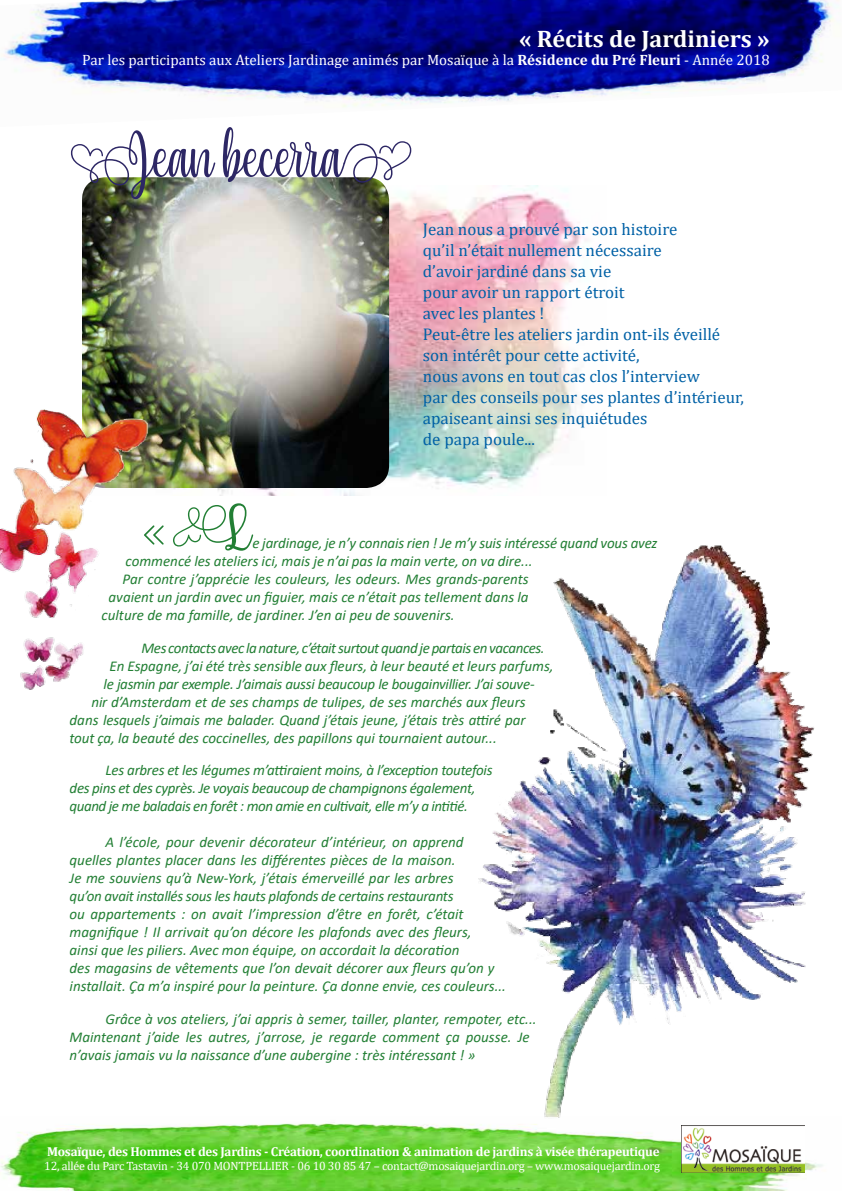
<style>
.page{position:relative;width:842px;height:1191px;background:#fff}
.page>*{position:absolute;margin:0;border:0;box-sizing:border-box;transform-origin:0 0}
.t1{font:62px "Yessy";color:#2d2765}
.t2{font:60px "Yessy";color:#227f34}
.t3{font:700 24px "Cambria";color:#fff}
.t4{font:17px/21px "Cambria";color:#0061a6}
.t5{font:italic 15px/18px "Calibri";color:#227f34}
.t6{font:italic 15px/18px "Calibri";letter-spacing:-.02em;color:#227f34}
.t7{font:15px "Cambria";color:#fff}
.t8{font:italic 15px "Calibri";letter-spacing:-.03em;color:#227f34}
.t9{font:700 13px "Cambria";letter-spacing:-.02em;color:#fff}
.t10{font:12px "Cambria";letter-spacing:-.02em;color:#fff}
.s1{font-weight:700}
</style>
<div class="page">
<img style="left:164px;top:186px;width:423px;height:309px">
<img style="left:0;top:0;width:839px;height:108px">
<img style="left:82px;top:177px;width:307px;height:311px">
<img style="left:0;top:1123px;width:823px;height:68px">
<img style="left:682px;top:1125px;width:122px;height:47px">
<img style="left:410px;top:483px;width:405px;height:635px">
<img style="left:0;top:390px;width:159px;height:300px">
<h3 class="t3" style="left:519px;top:21px;width:252px">« Récits de Jardiniers »</h3>
<p class="t7" style="left:82px;top:51px;width:689px">Par les participants aux Ateliers Jardinage animés par Mosaïque à la <span class="s1">Résidence du Pré Fleuri</span> - Année 2018</p>
<h1 class="t1" style="left:68px;top:115px;width:346px">Jean becerra}</h1>
<p class="t4" style="left:423px;top:218px;width:322px">Jean nous a prouvé par son histoire<br>qu’il n’était nullement nécessaire<br>d’avoir jardiné dans sa vie<br>pour avoir un rapport étroit<br>avec les plantes !<br>Peut-être les ateliers jardin ont-ils éveillé son intérêt pour cette activité,<br>nous avons en tout cas clos l’interview<br>par des conseils pour ses plantes d’intérieur, apaiseant ainsi ses inquiétudes<br>de papa poule...</p>
<h2 class="t2" style="left:142px;top:489px;width:112px">« L</h2>
<p class="t5" style="left:252px;top:533px;width:407px">e jardinage, je n’y connais rien ! Je m’y suis intéressé quand vous avez</p>
<p class="t5" style="left:126px;top:551px;width:408px">commencé les ateliers ici, mais je n’ai pas la main verte, on va dire...</p>
<p class="t5" style="left:123px;top:569px;width:407px">Par contre j’apprécie les couleurs, les odeurs. Mes grands-parents</p>
<p class="t5" style="left:109px;top:587px;width:421px">avaient un jardin avec un figuier, mais ce n’était pas tellement dans la</p>
<p class="t5" style="left:102px;top:605px;width:355px">culture de ma famille, de jardiner. J’en ai peu de souvenirs.</p>
<p class="t8" style="left:142px;top:637px;width:404px">Mes contacts avec la nature, c’était surtout quand je partais en vacances.</p>
<p class="t5" style="left:110px;top:656px;width:445px">En Espagne, j’ai été très sensible aux fleurs, à leur beauté et leurs parfums,</p>
<p class="t6" style="left:104px;top:674px;width:432px">le jasmin par exemple. J’aimais aussi beaucoup le bougainvillier. J’ai souve-</p>
<p class="t5" style="left:92px;top:692px;width:436px">nir d’Amsterdam et de ses champs de tulipes, de ses marchés aux fleurs</p>
<p class="t5" style="left:70px;top:710px;width:457px">dans lesquels j’aimais me balader. Quand j’étais jeune, j’étais très attiré par</p>
<p class="t5" style="left:70px;top:728px;width:429px">tout ça, la beauté des coccinelles, des papillons qui tournaient autour...</p>
<p class="t6" style="left:70px;top:760px;width:424px;text-indent:36px">Les arbres et les légumes m’attiraient moins, à l’exception toutefois des pins et des cyprès. Je voyais beaucoup de champignons également, quand je me baladais en forêt : mon amie en cultivait, elle m’y a intitié.</p>
<p class="t5" style="left:70px;top:832px;width:438px;text-indent:36px">A l’école, pour devenir décorateur d’intérieur, on apprend quelles plantes placer dans les différentes pièces de la maison.<br>Je me souviens qu’à New-York, j’étais émerveillé par les arbres<br>qu’on avait installés sous les hauts plafonds de certains restaurants<br>ou appartements : on avait l’impression d’être en forêt, c’était magnifique ! Il arrivait qu’on décore les plafonds avec des fleurs,<br>ainsi que les piliers. Avec mon équipe, on accordait la décoration<br>des magasins de vêtements que l’on devait décorer aux fleurs qu’on y installait. Ça m’a inspiré pour la peinture. Ça donne envie, ces couleurs...</p>
<p class="t5" style="left:70px;top:1009px;width:469px;text-indent:36px">Grâce à vos ateliers, j’ai appris à semer, tailler, planter, rempoter, etc...<br>Maintenant j’aide les autres, j’arrose, je regarde comment ça pousse. Je n’avais jamais vu la naissance d’une aubergine : très intéressant ! »</p>
<p class="t9" style="left:47px;top:1142px;width:614px">Mosaïque, des Hommes et des Jardins - Création, coordination &amp; animation de jardins à visée thérapeutique</p>
<p class="t10" style="left:44px;top:1159px;width:617px">12, allée du Parc Tastavin - 34 070 MONTPELLIER - 06 10 30 85 47 – contact@mosaiquejardin.org – www.mosaiquejardin.org</p>
</div>
